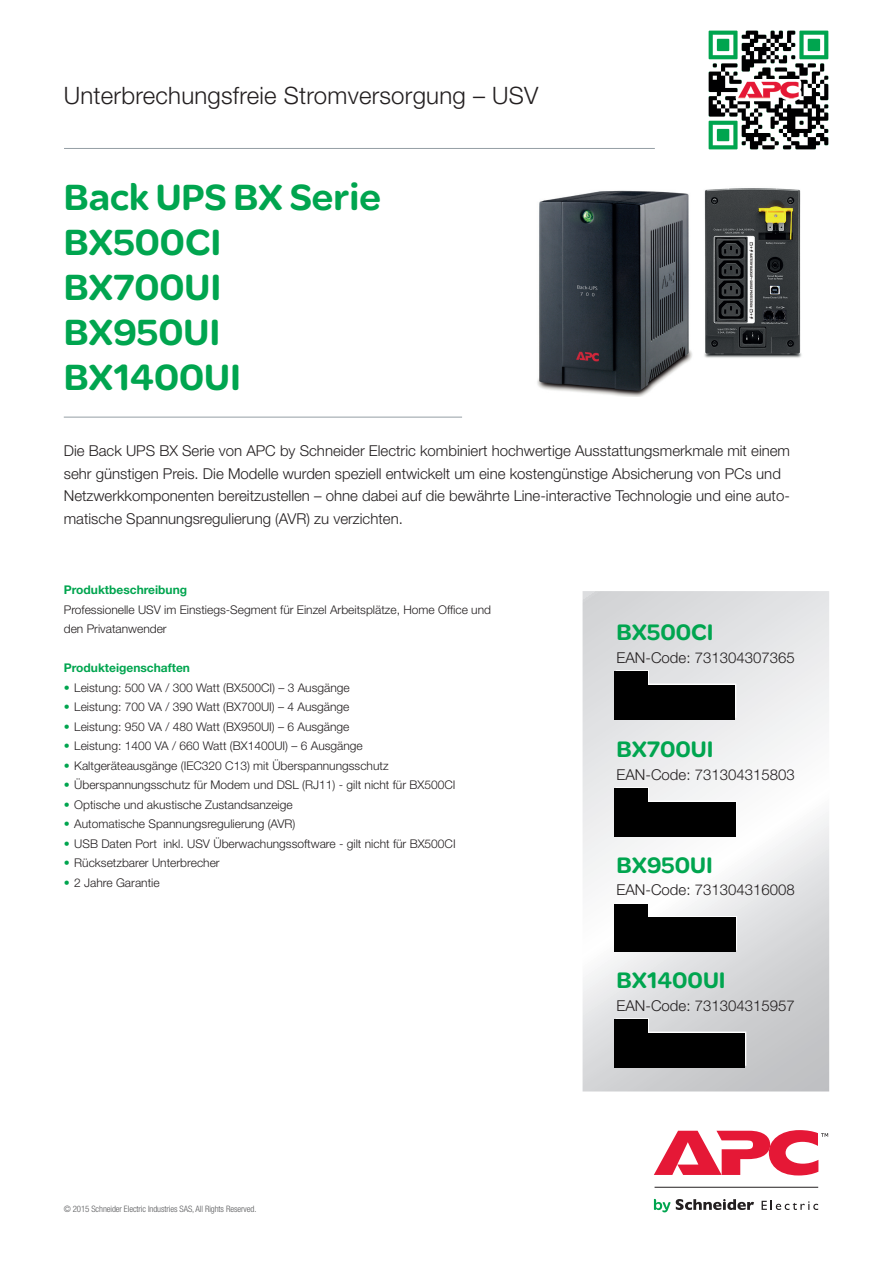
<style>
.page{position:relative;width:893px;height:1263px;background:#fff}
.page>*{position:absolute;margin:0;border:0;box-sizing:border-box;transform-origin:0 0}
.t1{font:900 39px/45px "SE Optimist";color:#00a54f}
.t2{font:300 24px "Helvetica Neue";letter-spacing:.01em;color:#231f20}
.t3{font:900 24px "SE Optimist";color:#00a54f}
.t4{font:300 15px/22.5px "Helvetica Neue";color:#231f20}
.t5{font:300 12px/19.5px "Helvetica Neue";color:#231f20}
.t6{font:700 12px "Helvetica Neue";color:#00a54f}
.t7{font:300 condensed 8.85px "Helvetica Neue";letter-spacing:-.01em;color:#57585a}
.s1{color:#00a54f}
</style>
<div class="page">
<svg style="left:654px;top:1199px;width:100px;height:13px"></svg>
<svg style="left:762px;top:1201px;width:56px;height:9px"></svg>
<hr style="left:655px;top:1187px;width:163px;height:1px;background:#231f20">
<svg style="left:654px;top:1130px;width:174px;height:45px"></svg>
<hr style="left:64px;top:148px;width:591px;height:1px;background:#959ea4">
<hr style="left:64px;top:417px;width:398px;height:1px;background:#959ea4">
<svg style="left:583px;top:591px;width:246px;height:500px"></svg>
<img style="left:537px;top:190px;width:155px;height:206px">
<img style="left:708px;top:30px;width:121px;height:120px">
<img style="left:704px;top:188px;width:98px;height:170px">
<div style="left:614px;top:685px;width:121px;height:34px;background:#000"></div>
<div style="left:614px;top:802px;width:122px;height:34px;background:#000"></div>
<div style="left:614px;top:917px;width:122px;height:35px;background:#000"></div>
<div style="left:614px;top:1033px;width:131px;height:34px;background:#000"></div>
<div style="left:614px;top:1020px;width:33px;height:19px;background:#000"></div>
<div style="left:614px;top:904px;width:33px;height:19px;background:#000"></div>
<div style="left:614px;top:789px;width:33px;height:19px;background:#000"></div>
<div style="left:614px;top:672px;width:33px;height:19px;background:#000"></div>
<h2 class="t2" style="left:64px;top:81px;width:476px">Unterbrechungsfreie Stromversorgung – USV</h2>
<h1 class="t1" style="left:64px;top:173px;width:319px">Back UPS BX Serie<br>BX500CI<br>BX700UI<br>BX950UI<br>BX1400UI</h1>
<p class="t4" style="left:64px;top:439px;width:728px">Die Back UPS BX Serie von APC by Schneider Electric kombiniert hochwertige Ausstattungsmerkmale mit einem sehr günstigen Preis. Die Modelle wurden speziell entwickelt um eine kostengünstige Absicherung von PCs und Netzwerkkomponenten bereitzustellen – ohne dabei auf die bewährte Line-interactive Technologie und eine auto&shy;matische Spannungsregulierung (AVR) zu verzichten.</p>
<p class="t6" style="left:64px;top:582px;width:125px">Produktbeschreibung</p>
<p class="t5" style="left:64px;top:599px;width:429px">Professionelle USV im Einstiegs-Segment für Einzel Arbeitsplätze, Home Office und den Privatanwender</p>
<p class="t6" style="left:64px;top:660px;width:128px">Produkteigenschaften</p>
<p class="t5" style="left:64px;top:677px;width:287px"><span class="s1">•</span> Leistung: 500 VA / 300 Watt (BX500CI) – 3 Ausgänge</p>
<p class="t5" style="left:64px;top:697px;width:287px"><span class="s1">•</span> Leistung: 700 VA / 390 Watt (BX700UI) – 4 Ausgänge</p>
<p class="t5" style="left:64px;top:716px;width:287px"><span class="s1">•</span> Leistung: 950 VA / 480 Watt (BX950UI) – 6 Ausgänge</p>
<p class="t5" style="left:64px;top:736px;width:301px"><span class="s1">•</span> Leistung: 1400 VA / 660 Watt (BX1400UI) – 6 Ausgänge</p>
<p class="t5" style="left:64px;top:755px;width:326px"><span class="s1">•</span> Kaltgeräteausgänge (IEC320 C13) mit Überspannungsschutz</p>
<p class="t5" style="left:64px;top:775px;width:393px"><span class="s1">•</span> Überspannungsschutz für Modem und DSL (RJ11) - gilt nicht für BX500CI</p>
<p class="t5" style="left:64px;top:794px;width:230px"><span class="s1">•</span> Optische und akustische Zustandsanzeige</p>
<p class="t5" style="left:64px;top:814px;width:233px"><span class="s1">•</span> Automatische Spannungsregulierung (AVR)</p>
<p class="t5" style="left:64px;top:833px;width:393px"><span class="s1">•</span> USB Daten Port inkl. USV Überwachungssoftware - gilt nicht für BX500CI</p>
<p class="t5" style="left:64px;top:853px;width:157px"><span class="s1">•</span> Rücksetzbarer Unterbrecher</p>
<p class="t5" style="left:64px;top:872px;width:97px"><span class="s1">•</span> 2 Jahre Garantie</p>
<p class="t7" style="left:64px;top:1204px;width:194px">© 2015 Schneider Electric Industries SAS, All Rights Reserved.</p>
<h2 class="t3" style="left:617px;top:615px;width:99px">BX500CI</h2>
<p class="t4" style="left:617px;top:646px;width:180px">EAN-Code: 731304307365</p>
<h2 class="t3" style="left:617px;top:732px;width:98px">BX700UI</h2>
<p class="t4" style="left:617px;top:763px;width:180px">EAN-Code: 731304315803</p>
<h2 class="t3" style="left:617px;top:848px;width:98px">BX950UI</h2>
<p class="t4" style="left:617px;top:878px;width:180px">EAN-Code: 731304316008</p>
<h2 class="t3" style="left:617px;top:963px;width:111px">BX1400UI</h2>
<p class="t4" style="left:617px;top:994px;width:180px">EAN-Code: 731304315957</p>
</div>
